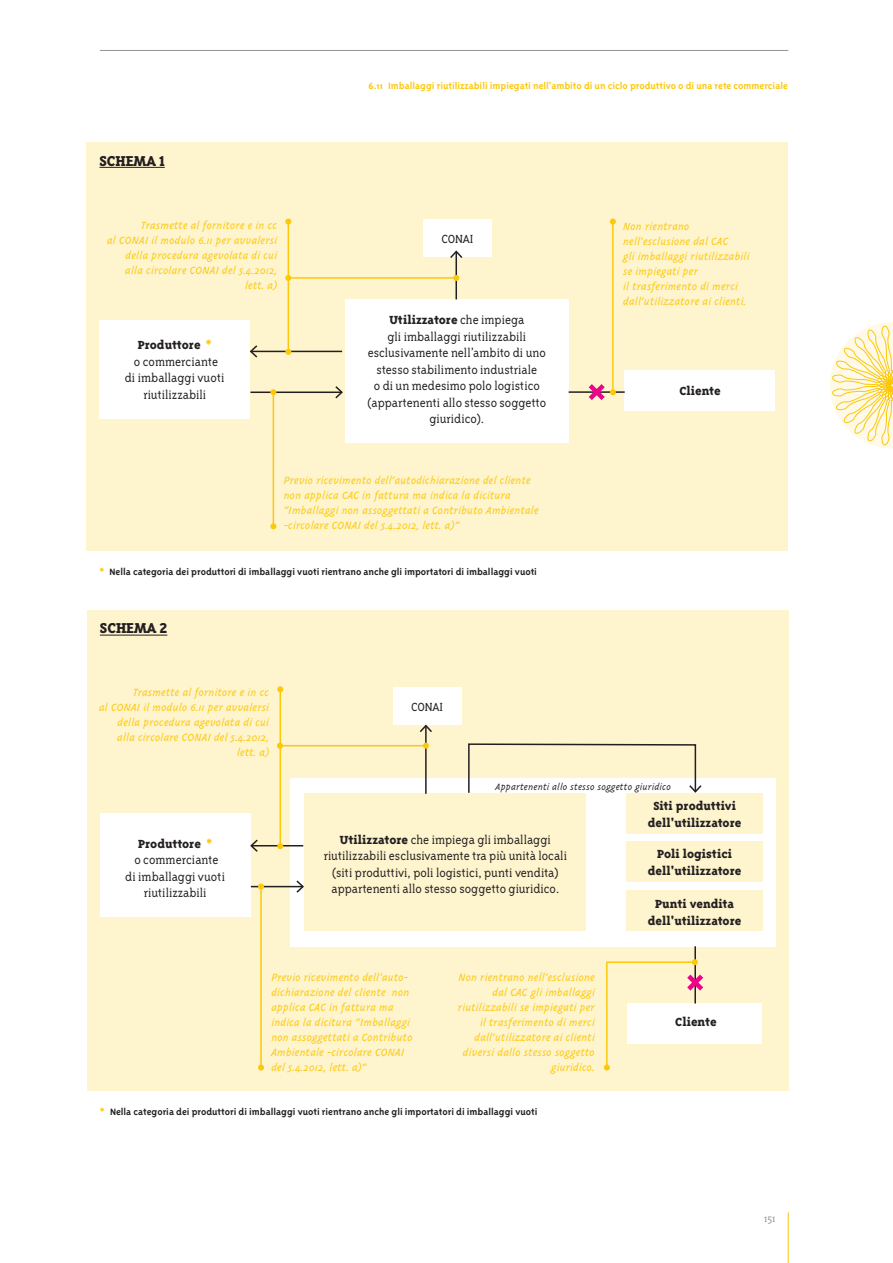
<style>
.page{position:relative;width:893px;height:1263px;background:#fff}
.page>*{position:absolute;margin:0;border:0;box-sizing:border-box;transform-origin:0 0}
.t1{font:800 16.5px "Triplex Serif OT";color:#231f20}
.t2{font:300 13.5px/16.5px "Triplex Serif OT";color:#231f20;text-align:center}
.t3{font:800 13.5px/16.5px "Triplex Serif OT";color:#231f20;text-align:center}
.t4{font:300 12px/15px "Triplex Italic OT";color:#fcc80a}
.t5{font:300 12px "Triplex Serif OT";color:#939598}
.t6{font:700 10.5px "Triplex Sans OT";color:#231f20}
.t7{font:700 10.5px "Triplex Sans OT";color:#fcc80a}
.t8{font:300 10.5px "Triplex Italic OT";color:#231f20}
.s1{font-weight:800}
.s2{font-weight:800;color:#fcc80a}
</style>
<div class="page">
<hr style="left:100px;top:50px;width:688px;height:1px;background:#939598">
<svg style="left:830px;top:322px;width:63px;height:126px"></svg>
<div style="left:87px;top:142px;width:701px;height:409px;background:#fef4ce"></div>
<div style="left:99px;top:320px;width:151px;height:98px;background:#fff"></div>
<div style="left:345px;top:299px;width:224px;height:143px;background:#fff"></div>
<div style="left:625px;top:370px;width:150px;height:41px;background:#fff"></div>
<hr style="left:99px;top:167px;width:66px;height:1px;background:#231f20">
<hr style="left:250px;top:391px;width:92px;height:2px;background:#231f20">
<svg style="left:334px;top:386px;width:9px;height:13px"></svg>
<hr style="left:251px;top:351px;width:91px;height:1px;background:#231f20">
<svg style="left:249px;top:345px;width:10px;height:13px"></svg>
<hr style="left:569px;top:391px;width:56px;height:2px;background:#231f20">
<hr style="left:273px;top:392px;width:1px;height:134px;background:#fcc80a">
<svg style="left:270px;top:389px;width:6px;height:6px"></svg>
<svg style="left:270px;top:523px;width:6px;height:6px"></svg>
<hr style="left:288px;top:222px;width:1px;height:130px;background:#fcc80a">
<svg style="left:285px;top:219px;width:6px;height:6px"></svg>
<svg style="left:285px;top:349px;width:6px;height:6px"></svg>
<hr style="left:612px;top:222px;width:2px;height:170px;background:#fcc80a">
<svg style="left:610px;top:219px;width:6px;height:6px"></svg>
<svg style="left:584px;top:379px;width:32px;height:21px"></svg>
<div style="left:423px;top:219px;width:69px;height:38px;background:#fff"></div>
<hr style="left:455px;top:252px;width:2px;height:47px;background:#231f20">
<svg style="left:450px;top:250px;width:13px;height:10px"></svg>
<hr style="left:288px;top:277px;width:168px;height:2px;background:#fcc80a">
<svg style="left:285px;top:275px;width:6px;height:6px"></svg>
<svg style="left:453px;top:275px;width:6px;height:6px"></svg>
<div style="left:87px;top:610px;width:701px;height:481px;background:#fef4ce"></div>
<div style="left:290px;top:778px;width:486px;height:168px;background:#fff"></div>
<div style="left:100px;top:814px;width:150px;height:103px;background:#fff"></div>
<div style="left:304px;top:793px;width:282px;height:138px;background:#fef4ce"></div>
<div style="left:627px;top:1003px;width:134px;height:41px;background:#fff"></div>
<hr style="left:100px;top:635px;width:67px;height:1px;background:#231f20">
<hr style="left:251px;top:886px;width:52px;height:1px;background:#231f20">
<svg style="left:295px;top:880px;width:9px;height:13px"></svg>
<hr style="left:251px;top:845px;width:52px;height:1px;background:#231f20">
<svg style="left:250px;top:838px;width:9px;height:15px"></svg>
<hr style="left:260px;top:886px;width:2px;height:181px;background:#fcc80a">
<svg style="left:258px;top:883px;width:6px;height:6px"></svg>
<svg style="left:258px;top:1064px;width:6px;height:6px"></svg>
<hr style="left:280px;top:689px;width:1px;height:157px;background:#fcc80a">
<svg style="left:277px;top:686px;width:6px;height:6px"></svg>
<svg style="left:277px;top:843px;width:6px;height:6px"></svg>
<div style="left:393px;top:687px;width:69px;height:37px;background:#fff"></div>
<hr style="left:425px;top:726px;width:2px;height:68px;background:#231f20">
<svg style="left:418px;top:724px;width:16px;height:10px"></svg>
<hr style="left:280px;top:745px;width:146px;height:1px;background:#fcc80a">
<svg style="left:277px;top:743px;width:6px;height:6px"></svg>
<svg style="left:423px;top:743px;width:6px;height:6px"></svg>
<div style="left:626px;top:793px;width:137px;height:40px;background:#fef4ce"></div>
<div style="left:626px;top:841px;width:137px;height:41px;background:#fef4ce"></div>
<div style="left:626px;top:890px;width:137px;height:41px;background:#fef4ce"></div>
<hr style="left:694px;top:946px;width:2px;height:57px;background:#231f20">
<svg style="left:468px;top:743px;width:234px;height:50px"></svg>
<svg style="left:604px;top:959px;width:100px;height:111px"></svg>
<hr style="left:788px;top:1212px;width:1px;height:51px;background:#fcc80a">
<h1 class="t1" style="left:99px;top:152px;width:67px">SCHEMA 1</h1>
<p class="t4" style="left:107px;top:217px;width:172px;text-align:right">Trasmette al fornitore e in cc<br>al CONAI il modulo 6.11 per avvalersi della procedura agevolata di cui alla circolare CONAI del 5.4.2012, lett. a)</p>
<p class="t2" style="left:125px;top:337px;width:101px"><span class="s1">Produttore</span> <span class="s2">*<br></span>o commerciante<br>di imballaggi vuoti riutilizzabili</p>
<p class="t7" style="left:368px;top:80px;width:421px">6.11 Imballaggi riutilizzabili impiegati nell’ambito di un ciclo produttivo o di una rete commerciale</p>
<p class="t2" style="left:442px;top:231px;width:33px">CONAI</p>
<p class="t2" style="left:367px;top:312px;width:180px"><span class="s1">Utilizzatore</span> che impiega<br>gli imballaggi riutilizzabili esclusivamente nell’ambito di uno stesso stabilimento industriale<br>o di un medesimo polo logistico (appartenenti allo stesso soggetto giuridico).</p>
<p class="t4" style="left:623px;top:219px;width:128px">Non rientrano nell'esclusione dal CAC<br>gli imballaggi riutilizzabili se impiegati per<br>il trasferimento di merci dall'utilizzatore ai clienti.</p>
<p class="t3" style="left:679px;top:383px;width:43px">Cliente</p>
<p class="t4" style="left:284px;top:473px;width:257px">Previo ricevimento dell’autodichiarazione del cliente non applica CAC in fattura ma indica la dicitura “Imballaggi non assoggettati a Contributo Ambientale -circolare CONAI del 5.4.2012, lett. a)”</p>
<p class="t6" style="left:99px;top:567px;width:439px"><span class="s2">*</span> Nella categoria dei produttori di imballaggi vuoti rientrano anche gli importatori di imballaggi vuoti</p>
<h1 class="t1" style="left:100px;top:620px;width:69px">SCHEMA 2</h1>
<p class="t4" style="left:99px;top:685px;width:172px;text-align:right">Trasmette al fornitore e in cc<br>al CONAI il modulo 6.11 per avvalersi della procedura agevolata di cui alla circolare CONAI del 5.4.2012, lett. a)</p>
<p class="t2" style="left:125px;top:835px;width:101px"><span class="s1">Produttore</span> <span class="s2">*<br></span>o commerciante<br>di imballaggi vuoti riutilizzabili</p>
<p class="t2" style="left:411px;top:699px;width:33px">CONAI</p>
<p class="t8" style="left:496px;top:781px;width:177px">Appartenenti allo stesso soggetto giuridico</p>
<p class="t2" style="left:324px;top:831px;width:245px"><span class="s1">Utilizzatore</span> che impiega gli imballaggi riutilizzabili esclusivamente tra più unità locali (siti produttivi, poli logistici, punti vendita) appartenenti allo stesso soggetto giuridico.</p>
<p class="t3" style="left:648px;top:798px;width:95px">Siti produttivi dell'utilizzatore</p>
<p class="t3" style="left:648px;top:846px;width:95px">Poli logistici dell'utilizzatore</p>
<p class="t3" style="left:648px;top:896px;width:95px">Punti vendita dell'utilizzatore</p>
<p class="t4" style="left:272px;top:969px;width:143px">Previo ricevimento dell’auto&shy;dichiarazione del cliente non applica CAC in fattura ma indica la dicitura “Imballaggi non assoggettati a Contributo<br>Ambientale -circolare CONAI del 5.4.2012, lett. a)”</p>
<p class="t4" style="left:458px;top:969px;width:139px;text-align:right">Non rientrano nell'esclusione dal CAC gli imballaggi riutilizzabili se impiegati per il trasferimento di merci dall'utilizzatore ai clienti diversi dallo stesso soggetto giuridico.</p>
<p class="t6" style="left:100px;top:1107px;width:439px"><span class="s2">*</span> Nella categoria dei produttori di imballaggi vuoti rientrano anche gli importatori di imballaggi vuoti</p>
<p class="t3" style="left:675px;top:1014px;width:43px">Cliente</p>
<p class="t5" style="left:764px;top:1212px;width:13px">151</p>
</div>
